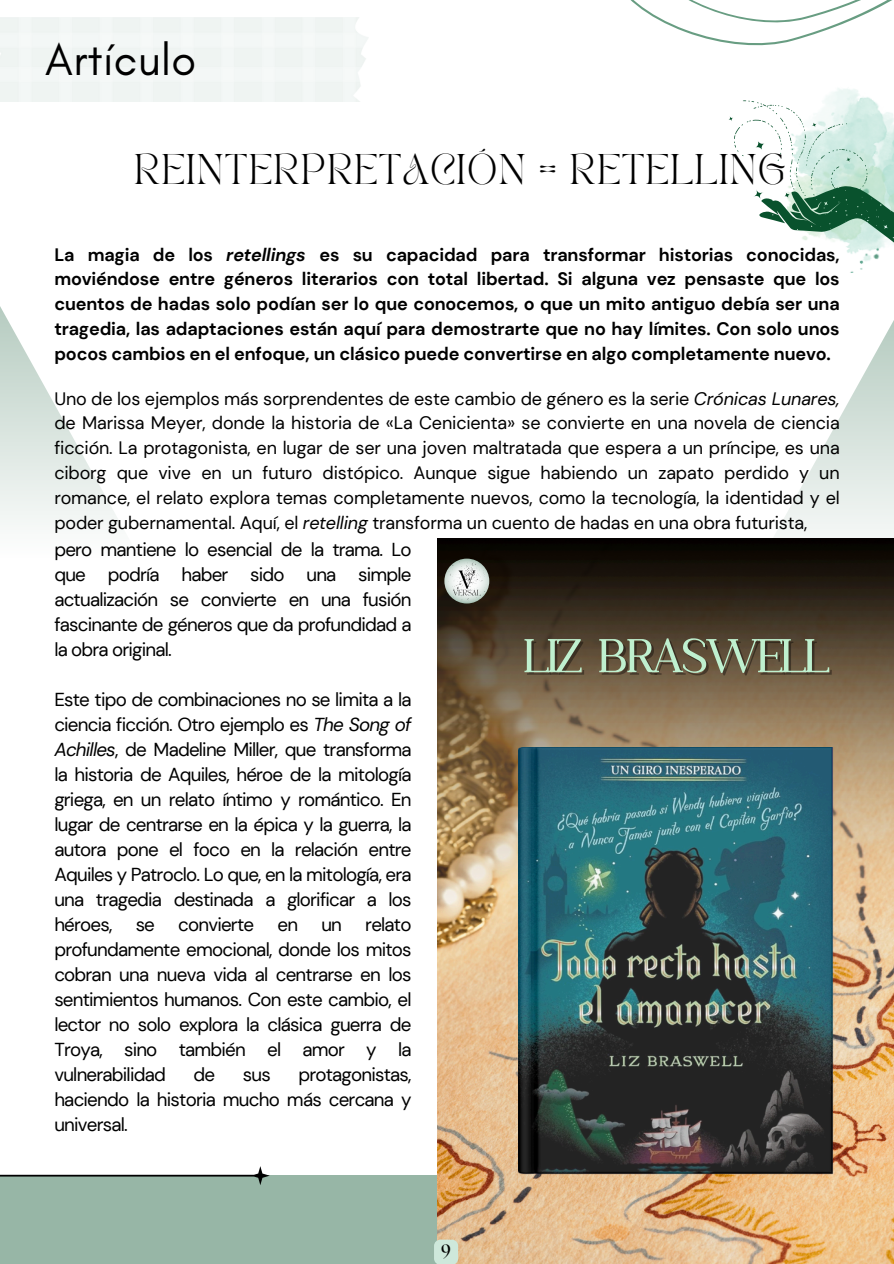
<style>
.page{position:relative;width:894px;height:1264px;background:#fff}
.page>*{position:absolute;margin:0;border:0;box-sizing:border-box;transform-origin:0 0}
.t1{font:56.85px "Kulachat Serif";letter-spacing:-.065em;color:#bff0cf}
.t2{font:45px "Glacial Indifference";letter-spacing:.01em;color:#000}
.t3{font:30px "TAN PEARL Regular";letter-spacing:.04em;color:#000}
.t4{font:18.75px/25px "DM Sans";letter-spacing:-.04em;color:#000;text-align:justify}
.t5{font:18px/24.8px "DM Sans";letter-spacing:-.01em;color:#000;text-align:justify}
.t6{font:700 18px/24.8px "DM Sans";letter-spacing:-.01em;color:#000;text-align:justify}
.t7{font:700 18px "The Seasons";color:#000}
.s1{font-style:italic}
.s2{color:rgb(0 0 0/.38)}
</style>
<div class="page">
<svg style="left:753px;top:322px;width:140px;height:217px"></svg>
<svg style="left:630px;top:0;width:262px;height:46px"></svg>
<svg style="left:0;top:306px;width:121px;height:219px"></svg>
<div style="left:0;top:1175px;width:893px;height:88px;background:#97b6a6"></div>
<svg style="left:0;top:1166px;width:270px;height:19px"></svg>
<img style="left:437px;top:999px;width:456px;height:264px">
<img style="left:437px;top:539px;width:456px;height:460px">
<img style="left:444px;top:558px;width:45px;height:45px;border-radius:50%">
<img style="left:518px;top:747px;width:314px;height:427px">
<svg style="left:728px;top:88px;width:165px;height:185px"></svg>
<div style="left:434px;top:1239px;width:24px;height:24px;background:#cee8db;border-radius:6px"></div>
<p class="t2" style="left:45px;top:32px;width:152px">Artículo</p>
<h4 class="t3" style="left:134px;top:154px;width:653px">REINTERPRETACIÓN = RETELLING</h4>
<p class="t6" style="left:54px;top:242px;width:786px">La magia de los <span class="s1">retellings</span> es su capacidad para transformar historias conocidas, moviéndose entre géneros literarios con total libertad. Si alguna vez pensaste que los cuentos de hadas solo podían ser lo que conocemos, o que un mito antiguo debía ser una tragedia, las adaptaciones están aquí para demostrarte que no hay límites. Con solo unos pocos cambios en el enfoque, un clásico puede convertirse en algo completamente nuevo.</p>
<p class="t5" style="left:54px;top:386px;width:786px">Uno de los ejemplos más sorprendentes de este cambio de género es la serie <span class="s1">Crónicas Lunares, </span>de Marissa Meyer, donde la historia de «La Cenicienta» se convierte en una novela de ciencia ficción. La protagonista, en lugar de ser una joven maltratada que espera a un príncipe, es una ciborg que vive en un futuro distópico. Aunque sigue habiendo un zapato perdido y un romance, el relato explora temas completamente nuevos, como la tecnología, la identidad y el poder gubernamental. Aquí, el <span class="s1">retelling</span> transforma un cuento de hadas en una obra futurista,</p>
<p class="t4" style="left:54px;top:537px;width:358px">pero mantiene lo esencial de la trama. Lo que podría haber sido una simple actualización se convierte en una fusión fascinante de géneros que da profundidad a la obra original.</p>
<p class="t4" style="left:54px;top:687px;width:358px">Este tipo de combinaciones no se limita a la ciencia ficción. Otro ejemplo es <span class="s1">The Song of Achilles</span>, de Madeline Miller, que transforma la historia de Aquiles, héroe de la mitología griega, en un relato íntimo y romántico. En lugar de centrarse en la épica y la guerra, la autora pone el foco en la relación entre Aquiles y Patroclo. Lo que, en la mitología, era una tragedia destinada a glorificar a los héroes, se convierte en un relato profundamente emocional, donde los mitos cobran una nueva vida al centrarse en los sentimientos humanos. Con este cambio, el lector no solo explora la clásica guerra de Troya, sino también el amor y la vulnerabilidad</p>
<p class="t4" style="left:54px;top:1062px;width:358px;text-indent:244px">protagonistas, haciendo la historia mucho más cercana y universal.</p>
<p class="t4" style="left:193px;top:1062px;width:23px">de</p>
<p class="t4" style="left:243px;top:1062px;width:29px">sus</p>
<p class="t7" style="left:441px;top:1242px;width:11px">9</p>
<h1 class="t1" style="left:524px;top:619px;width:306px"><span class="s2">LIZ</span> BRASWELL</h1>
</div>
